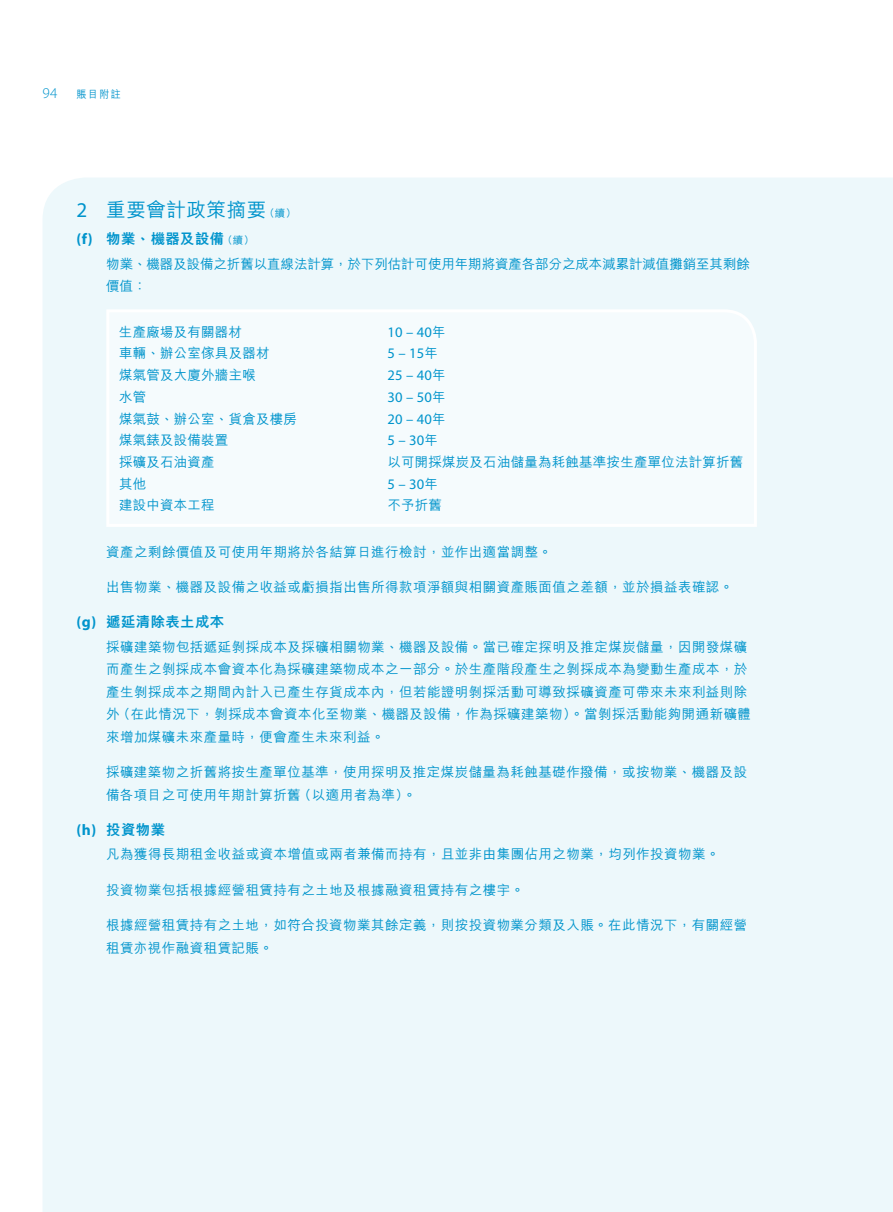
<style>
.page{position:relative;width:893px;height:1212px;background:#fff}
.page>*{position:absolute;margin:0;border:0;box-sizing:border-box;transform-origin:0 0}
.t1{font:500 19.5px "M Hei HK";letter-spacing:.03em;color:#0094cc}
.t2{font:300 15px "Myriad Pro";color:#0094cc}
.t3{font:14.55px "Myriad Pro";letter-spacing:.015em;color:#0094cc}
.t4{font:800 14.25px "M Hei HK";letter-spacing:.04em;color:#0094cc}
.t5{font:500 13.5px/22.5px "M Hei HK";letter-spacing:.035em;color:#0094cc}
.t6{font:500 13.5px "M Hei HK";letter-spacing:.015em;color:#0094cc}
.t7{font:500 13.5px/22.5px "M Hei HK";letter-spacing:-.005em;color:#0094cc}
.t8{font:500 10.5px "M Hei HK";color:#0094cc;scale:.95 1}
.s1{font-family:"Myriad Pro";font-weight:400;font-size:21px}
.s2{font-size:10.5px}
.s3{font-family:"Myriad Pro";font-weight:700;font-size:15.45px}
.s4{font-weight:500;font-size:10.5px}
.s5{font-family:"M Hei HK";font-weight:500;font-size:13.5px}
</style>
<div class="page">
<div style="left:43px;top:178px;width:850px;height:1034px;background:#edf8fb"></div>
<div style="left:105px;top:308px;width:653px;height:220px;background:#f5fbfd"></div>
<p class="t2" style="left:43px;top:84px;width:16px">94</p>
<p class="t8" style="left:77px;top:86px;width:48px">賬目附註</p>
<h1 class="t1" style="left:77px;top:196px;width:221px"><span class="s1">2</span> 重要會計政策摘要<span class="s2">（續）</span></h1>
<p class="t4" style="left:77px;top:232px;width:179px"><span class="s3">(f)</span> 物業、機器及設備<span class="s4">（續）</span></p>
<p class="t7" style="left:106px;top:251px;width:645px">物業、機器及設備之折舊以直線法計算，於下列估計可使用年期將資產各部分之成本減累計減值攤銷至其剩餘價值：</p>
<p class="t6" style="left:119px;top:322px;width:125px">生產廠場及有關器材</p>
<p class="t3" style="left:387px;top:323px;width:60px">10 – 40<span class="s5">年</span></p>
<p class="t6" style="left:119px;top:344px;width:152px">車輛、辦公室傢具及器材</p>
<p class="t3" style="left:387px;top:344px;width:52px">5 – 15<span class="s5">年</span></p>
<p class="t6" style="left:119px;top:365px;width:138px">煤氣管及大廈外牆主喉</p>
<p class="t3" style="left:387px;top:366px;width:60px">25 – 40<span class="s5">年</span></p>
<p class="t5" style="left:119px;top:384px;width:29px">水管</p>
<p class="t3" style="left:387px;top:388px;width:60px">30 – 50<span class="s5">年</span></p>
<p class="t6" style="left:119px;top:409px;width:179px">煤氣鼓、辦公室、貨倉及樓房</p>
<p class="t3" style="left:387px;top:410px;width:60px">20 – 40<span class="s5">年</span></p>
<p class="t6" style="left:119px;top:430px;width:111px">煤氣錶及設備裝置</p>
<p class="t3" style="left:387px;top:431px;width:52px">5 – 30<span class="s5">年</span></p>
<p class="t6" style="left:119px;top:452px;width:97px">採礦及石油資產</p>
<p class="t6" style="left:387px;top:452px;width:358px">以可開採煤炭及石油儲量為耗蝕基準按生產單位法計算折舊</p>
<p class="t5" style="left:119px;top:471px;width:29px">其他</p>
<p class="t3" style="left:387px;top:475px;width:52px">5 – 30<span class="s5">年</span></p>
<p class="t6" style="left:119px;top:496px;width:97px">建設中資本工程</p>
<p class="t5" style="left:387px;top:493px;width:56px">不予折舊</p>
<p class="t5" style="left:106px;top:539px;width:447px">資產之剩餘價值及可使用年期將於各結算日進行檢討，並作出適當調整。</p>
<p class="t5" style="left:106px;top:574px;width:629px">出售物業、機器及設備之收益或虧損指出售所得款項淨額與相關資產賬面值之差額，並於損益表確認。</p>
<p class="t4" style="left:77px;top:615px;width:149px"><span class="s3">(g)</span> 遞延清除表土成本</p>
<p class="t5" style="left:106px;top:634px;width:646px">採礦建築物包括遞延剝採成本及採礦相關物業、機器及設備。當已確定探明及推定煤炭儲量，因開發煤礦而產生之剝採成本會資本化為採礦建築物成本之一部分。於生產階段產生之剝採成本為變動生產成本，於產生剝採成本之期間內計入已產生存貨成本內，但若能證明剝採活動可導致採礦資產可帶來未來利益則除外（在此情況下，剝採成本會資本化至物業、機器及設備，作為採礦建築物）。當剝採活動能夠開通新礦體來增加煤礦未來產量時，便會產生未來利益。</p>
<p class="t5" style="left:106px;top:760px;width:643px">採礦建築物之折舊將按生產單位基準，使用探明及推定煤炭儲量為耗蝕基礎作撥備，或按物業、機器及設備各項目之可使用年期計算折舊（以適用者為準）。</p>
<p class="t4" style="left:77px;top:822px;width:90px"><span class="s3">(h)</span> 投資物業</p>
<p class="t5" style="left:106px;top:842px;width:615px">凡為獲得長期租金收益或資本增值或兩者兼備而持有，且並非由集團佔用之物業，均列作投資物業。</p>
<p class="t5" style="left:106px;top:877px;width:419px">投資物業包括根據經營租賃持有之土地及根據融資租賃持有之樓宇。</p>
<p class="t5" style="left:106px;top:912px;width:643px">根據經營租賃持有之土地，如符合投資物業其餘定義，則按投資物業分類及入賬。在此情況下，有關經營租賃亦視作融資租賃記賬。</p>
</div>
